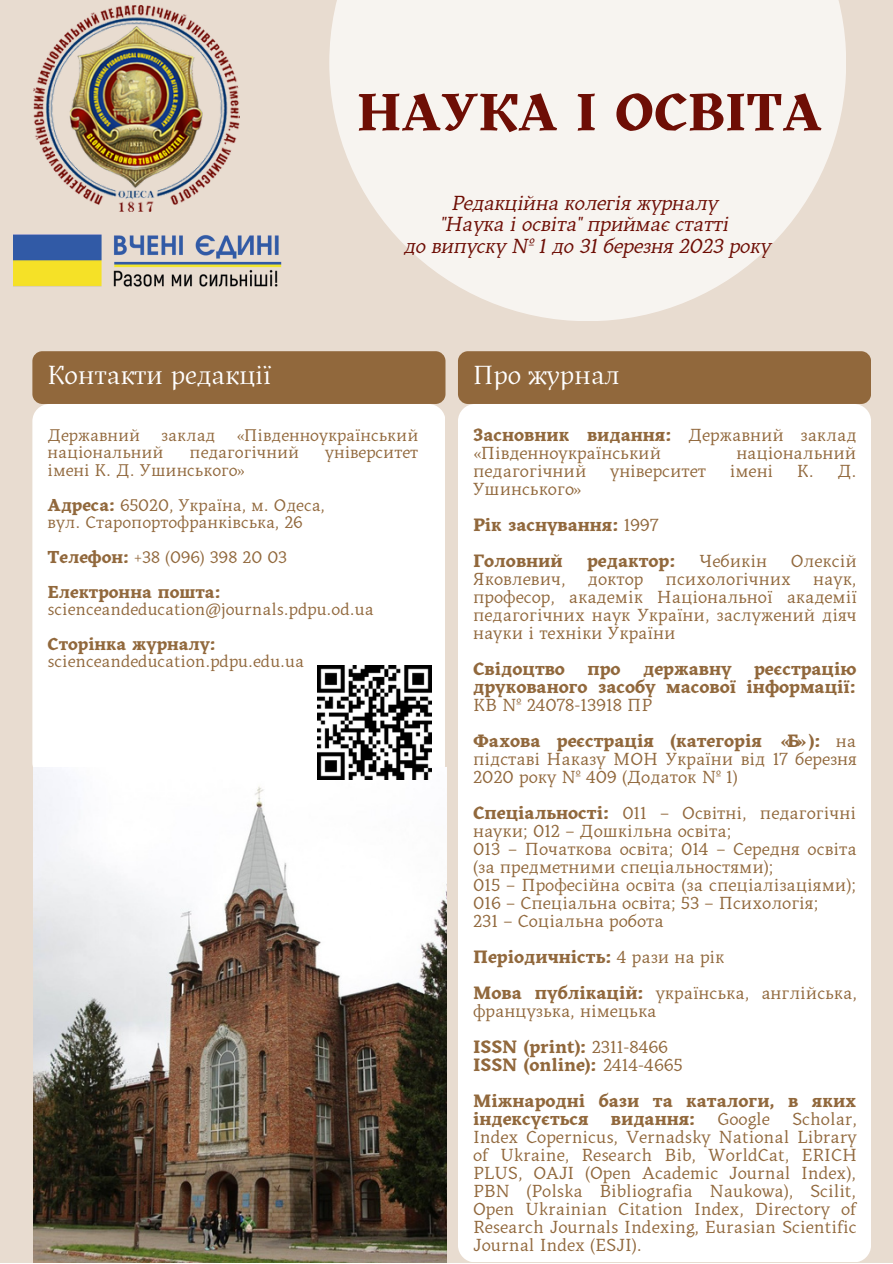
<style>
.page{position:relative;width:893px;height:1264px;background:#fff}
.page>*{position:absolute;margin:0;border:0;box-sizing:border-box;transform-origin:0 0}
.t1{font:700 52.5px "Kitsch";color:#6e0e05}
.t2{font:26.85px "Kitsch";color:#fff}
.t3{font:italic 21px/21.3px "Kitsch Text";color:#6e0e05;text-align:center}
.t4{font:18px/18px "Kitsch Text";color:#91683c}
.t5{font:700 18px/36px "Kitsch Text";color:#91683c}
.t6{font:17.4px/34.8px "Kitsch Text";color:#91683c}
.t7{font:700 17.4px "Kitsch Text";color:#91683c}
.s1{font-weight:700}
.s2{font-weight:400}
</style>
<div class="page">
<div style="left:0;top:0;width:892px;height:1262px;background:#e8dcd0"></div>
<img style="left:33px;top:6px;width:206px;height:205px">
<img style="left:14px;top:234px;width:268px;height:53px">
<div style="left:32px;top:404px;width:413px;height:375px;background:#fff;border-radius:17px"></div>
<svg style="left:329px;top:0;width:517px;height:321px;fill:#f7f4f0"></svg>
<div style="left:32px;top:351px;width:413px;height:53px;background:#91683c;border-radius:10px"></div>
<img style="left:33px;top:767px;width:413px;height:495px">
<div style="left:458px;top:404px;width:412px;height:857px;background:#fff;border-radius:17px"></div>
<div style="left:458px;top:351px;width:412px;height:53px;background:#91683c;border-radius:10px"></div>
<img style="left:317px;top:665px;width:115px;height:115px">
<h1 class="t1" style="left:357px;top:82px;width:466px">НАУКА І ОСВІТА</h1>
<p class="t3" style="left:404px;top:194px;width:368px">Редакційна колегія журналу<br>"Наука і освіта" приймає статті<br>до випуску № 1 до 31 березня 2023 року</p>
<h2 class="t2" style="left:48px;top:359px;width:225px">Контакти редакції</h2>
<p class="t6" style="left:48px;top:427px;width:372px;line-height:17.4px">Державний заклад «Південноукраїнський національний</p>
<p class="t6" style="left:189px;top:436px;width:111px">педагогічний</p>
<p class="t6" style="left:325px;top:436px;width:94px">університет</p>
<p class="t6" style="left:48px;top:453px;width:279px">імені К. Д. Ушинського»<br><span class="s1">Адреса:</span> 65020, Україна, м. Одеса,</p>
<p class="t6" style="left:48px;top:506px;width:256px">вул. Старопортофранківська, 26<br><span class="s1">Телефон:</span> +38 (096) 398 20 03<br><span class="s1">Електронна пошта:</span></p>
<p class="t6" style="left:48px;top:593px;width:327px">scienceandeducation@journals.pdpu.od.ua</p>
<p class="t7" style="left:48px;top:633px;width:170px">Сторінка журналу:</p>
<p class="t6" style="left:48px;top:645px;width:258px">scienceandeducation.pdpu.edu.ua</p>
<h2 class="t2" style="left:473px;top:359px;width:148px">Про журнал</h2>
<p class="t4" style="left:473px;top:427px;width:385px"><span class="s1">Засновник видання:</span> Державний заклад «Південноукраїнський</p>
<p class="t4" style="left:736px;top:445px;width:121px">національний</p>
<p class="t4" style="left:473px;top:463px;width:115px">педагогічний</p>
<p class="t4" style="left:610px;top:463px;width:98px">університет</p>
<p class="t4" style="left:729px;top:463px;width:45px">імені</p>
<p class="t4" style="left:796px;top:463px;width:61px">К. Д.</p>
<p class="t5" style="left:473px;top:472px;width:187px"><span class="s2">Ушинського»<br></span>Рік заснування: <span class="s2">1997<br></span>Головний</p>
<p class="t5" style="left:587px;top:544px;width:90px">редактор:</p>
<p class="t4" style="left:699px;top:553px;width:69px">Чебикін</p>
<p class="t4" style="left:473px;top:553px;width:385px;text-align:justify;text-indent:317px">Олексій Яковлевич, доктор психологічних наук, професор, академік Національної академії педагогічних наук України, заслужений діяч науки і техніки України</p>
<p class="t5" style="left:473px;top:652px;width:93px">Свідоцтво</p>
<p class="t5" style="left:473px;top:661px;width:385px;line-height:18px;text-align:right">про державну реєстрацію друкованого засобу масової інформації:</p>
<p class="t5" style="left:473px;top:688px;width:384px"><span class="s2">КВ № 24078-13918 ПР<br></span>Фахова реєстрація (категорія «Б»): <span class="s2">на</span></p>
<p class="t4" style="left:473px;top:751px;width:385px">підставі Наказу МОН України від 17 березня<br>2020 року № 409 (Додаток № 1)</p>
<p class="t4" style="left:473px;top:805px;width:385px"><span class="s1">Спеціальності:</span> 011 – Освітні, педагогічні науки; 012 – Дошкільна освіта;<br>013 – Початкова освіта; 014 – Середня освіта (за предметними спеціальностями);<br>015 – Професійна освіта (за спеціалізаціями); 016 – Спеціальна освіта; 53 – Психологія;<br>231 – Соціальна робота</p>
<p class="t4" style="left:473px;top:940px;width:385px;line-height:36px"><span class="s1">Періодичність:</span> 4 рази на рік<br><span class="s1">Мова публікацій:</span> українська, англійська,</p>
<p class="t4" style="left:473px;top:994px;width:196px;line-height:36px">французька, німецька<br><span class="s1">ISSN (print):</span> 2311-8466</p>
<p class="t5" style="left:473px;top:1048px;width:384px">ISSN (online): <span class="s2">2414-4665<br></span>Міжнародні бази та каталоги, в яких</p>
<p class="t4" style="left:473px;top:1111px;width:385px;text-align:justify"><span class="s1">індексується видання:</span> Google Scholar, Index Copernicus, Vernadsky National Library of Ukraine, Research Bib, WorldCat, ERICH PLUS, OAJI (Open Academic Journal Index), PBN (Polska Bibliografia Naukowa), Scilit, Open Ukrainian Citation Index, Directory of Research Journals Indexing, Eurasian Scientific Journal Index (ESJI).</p>
</div>
